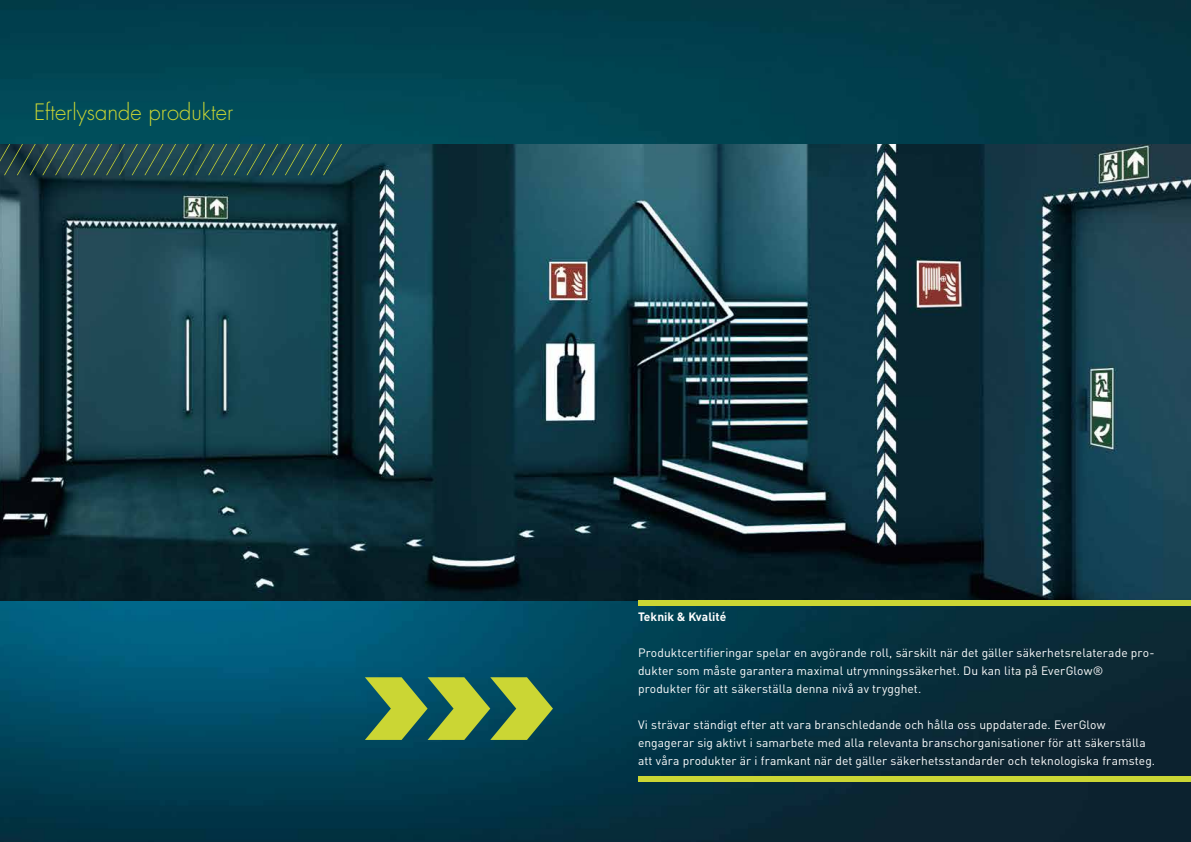
<style>
.page{position:relative;width:1191px;height:842px;background:#fff}
.page>*{position:absolute;margin:0;border:0;box-sizing:border-box;transform-origin:0 0}
.t1{font:300 22px "Futura Std";color:#cbd634}
.t2{font:12px/18px "DIN Pro";letter-spacing:.005em;color:#fff}
.t3{font:700 12px "DIN Pro";color:#fff}
</style>
<div class="page">
<img style="left:0;top:0;width:1191px;height:842px">
<img style="left:0;top:144px;width:1191px;height:456px">
<div style="left:638px;top:776px;width:553px;height:6px;background:#cbd634"></div>
<div style="left:638px;top:600px;width:553px;height:6px;background:#cbd634"></div>
<svg style="left:365px;top:677px;width:188px;height:63px;background:#769b47"></svg>
<svg style="left:0;top:144px;width:342px;height:31px;background:#274c4d"></svg>
<h1 class="t1" style="left:34px;top:99px;width:201px">Efterlysande produkter</h1>
<p class="t3" style="left:638px;top:607px;width:90px">Teknik &amp; Kvalité</p>
<p class="t2" style="left:638px;top:643px;width:518px">Produktcertifieringar spelar en avgörande roll, särskilt när det gäller säkerhetsrelaterade pro&shy;dukter som måste garantera maximal utrymningssäkerhet. Du kan lita på EverGlow® produkter för att säkerställa denna nivå av trygghet.</p>
<p class="t2" style="left:638px;top:715px;width:519px">Vi strävar ständigt efter att vara branschledande och hålla oss uppdaterade. EverGlow engagerar sig aktivt i samarbete med alla relevanta branschorganisationer för att säkerställa att våra produkter är i framkant när det gäller säkerhetsstandarder och teknologiska framsteg.</p>
</div>
